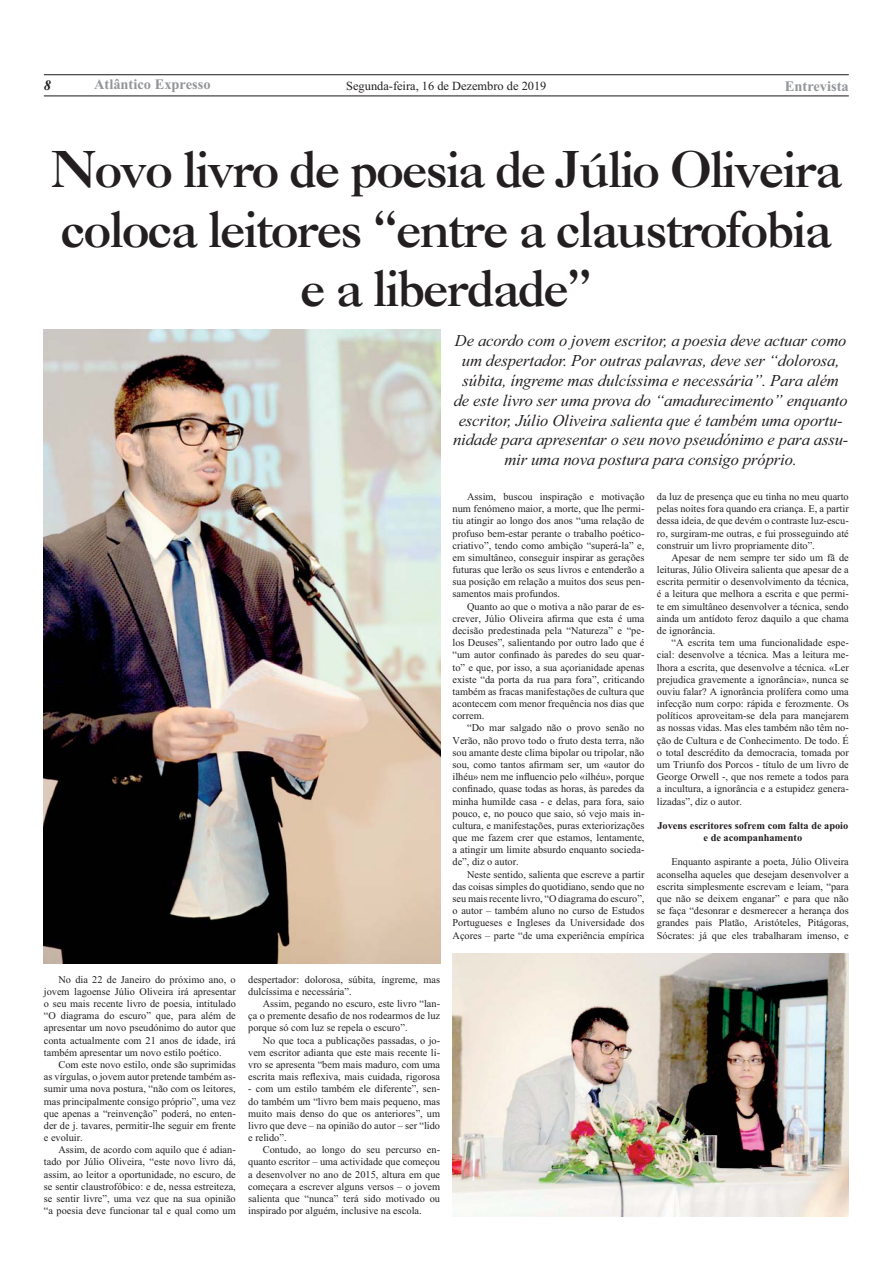
<style>
.page{position:relative;width:893px;height:1263px;background:#fff}
.page>*{position:absolute;margin:0;border:0;box-sizing:border-box;transform-origin:0 0}
.t1{font:700 49.5px/59.4px "Caslon BT";letter-spacing:-.03em;color:#231f20;text-align:center}
.t2{font:italic 16.5px/19.8px "Times New Roman";letter-spacing:-.005em;color:#231f20;text-align:center}
.t3{font:700 14.4px "Times New Roman";color:#939598}
.t4{font:italic 700 14.4px "Times New Roman";color:#231f20}
.t5{font:12.45px "Times New Roman";color:#231f20}
.t6{font:10.35px/12.1px "Times New Roman";color:#231f20;text-align:justify}
.t7{font:700 10.35px/12.1px "Times New Roman";color:#231f20;text-align:center}
</style>
<div class="page">
<hr style="left:44px;top:74px;width:805px;height:1px;background:#231f20">
<hr style="left:44px;top:95px;width:805px;height:1px;background:#231f20">
<img style="left:44px;top:330px;width:396px;height:634px">
<img style="left:452px;top:954px;width:397px;height:263px">
<h3 class="t4" style="left:44px;top:81px;width:9px">8</h3>
<h3 class="t3" style="left:94px;top:79px;width:118px">Atlântico Expresso</h3>
<p class="t5" style="left:346px;top:81px;width:202px">Segunda-feira, 16 de Dezembro de 2019</p>
<h3 class="t3" style="left:785px;top:81px;width:65px">Entrevista</h3>
<h1 class="t1" style="left:51px;top:143px;width:793px">Novo livro de poesia de Júlio Oliveira coloca leitores “entre a claustrofobia e a liberdade”</h1>
<p class="t2" style="left:453px;top:332px;width:397px">De acordo com o jovem escritor, a poesia deve actuar como um despertador. Por outras palavras, deve ser “dolorosa, súbita, íngreme mas dulcíssima e necessária”. Para além de este livro ser uma prova do “amadurecimento” enquanto escritor, Júlio Oliveira salienta que é também uma oportu&shy;nidade para apresentar o seu novo pseudónimo e para assu&shy;mir uma nova postura para consigo próprio.</p>
<p class="t6" style="left:452px;top:491px;width:193px;text-indent:15px">Assim, buscou inspiração e motivação num fenómeno maior, a morte, que lhe permi&shy;tiu atingir ao longo dos anos “uma relação de profuso bem-estar perante o trabalho poético&shy;criativo”, tendo como ambição “superá-la” e, em simultâneo, conseguir inspirar as gerações futuras que lerão os seus livros e entenderão a sua posição em relação a muitos dos seus pen&shy;samentos mais profundos.</p>
<p class="t6" style="left:452px;top:601px;width:193px;text-indent:15px">Quanto ao que o motiva a não parar de es&shy;crever, Júlio Oliveira afirma que esta é uma decisão predestinada pela “Natureza” e “pe&shy;los Deuses”, salientando por outro lado que é “um autor confinado às paredes do seu quar&shy;to” e que, por isso, a sua açorianidade apenas existe “da porta da rua para fora”, criticando também as fracas manifestações de cultura que acontecem com menor frequência nos dias que correm.</p>
<p class="t6" style="left:452px;top:723px;width:193px;text-indent:15px">“Do mar salgado não o provo senão no Verão, não provo todo o fruto desta terra, não sou amante deste clima bipolar ou tripolar, não sou, como tantos afirmam ser, um «autor do ilhéu» nem me influencio pelo «ilhéu», porque confinado, quase todas as horas, às paredes da minha humilde casa - e delas, para fora, saio pouco, e, no pouco que saio, só vejo mais in&shy;cultura, e manifestações, puras exteriorizações que me fazem crer que estamos, lentamente, a atingir um limite absurdo enquanto socieda&shy;de”, diz o autor.</p>
<p class="t6" style="left:452px;top:869px;width:193px;text-indent:15px">Neste sentido, salienta que escreve a partir das coisas simples do quotidiano, sendo que no seu mais recente livro, “O diagrama do escuro”, o autor – também aluno no curso de Estudos Portugueses e Ingleses da Universidade dos Açores – parte “de uma experiência empírica</p>
<p class="t6" style="left:657px;top:491px;width:193px">da luz de presença que eu tinha no meu quarto pelas noites fora quando era criança. E, a partir dessa ideia, de que devém o contraste luz-escu&shy;ro, surgiram-me outras, e fui prosseguindo até construir um livro propriamente dito”.</p>
<p class="t6" style="left:657px;top:552px;width:193px;text-indent:15px">Apesar de nem sempre ter sido um fã de leituras, Júlio Oliveira salienta que apesar de a escrita permitir o desenvolvimento da técnica, é a leitura que melhora a escrita e que permi&shy;te em simultâneo desenvolver a técnica, sendo ainda um antídoto feroz daquilo a que chama de ignorância.</p>
<p class="t6" style="left:657px;top:638px;width:193px;text-indent:15px">“A escrita tem uma funcionalidade espe&shy;cial: desenvolve a técnica. Mas a leitura me&shy;lhora a escrita, que desenvolve a técnica. «Ler prejudica gravemente a ignorância», nunca se ouviu falar? A ignorância prolífera como uma infecção num corpo: rápida e ferozmente. Os políticos aproveitam-se dela para manejarem as nossas vidas. Mas eles também não têm no&shy;ção de Cultura e de Conhecimento. De todo. É o total descrédito da democracia, tomada por um Triunfo dos Porcos - título de um livro de George Orwell -, que nos remete a todos para a incultura, a ignorância e a estupidez genera&shy;lizadas”, diz o autor.</p>
<p class="t7" style="left:657px;top:821px;width:192px">Jovens escritores sofrem com falta de apoio e de acompanhamento</p>
<p class="t6" style="left:657px;top:857px;width:193px;text-indent:15px">Enquanto aspirante a poeta, Júlio Oliveira aconselha aqueles que desejam desenvolver a escrita simplesmente escrevam e leiam, “para que não se deixem enganar” e para que não se faça “desonrar e desmerecer a herança dos grandes pais Platão, Aristóteles, Pitágoras, Sócrates: já que eles trabalharam imenso, e</p>
<p class="t6" style="left:44px;top:974px;width:193px;text-indent:15px">No dia 22 de Janeiro do próximo ano, o jovem lagoense Júlio Oliveira irá apresentar o seu mais recente livro de poesia, intitulado “O diagrama do escuro” que, para além de apresentar um novo pseudónimo do autor que conta actualmente com 21 anos de idade, irá também apresentar um novo estilo poético.</p>
<p class="t6" style="left:44px;top:1059px;width:193px;text-indent:15px">Com este novo estilo, onde são suprimidas as vírgulas, o jovem autor pretende também as&shy;sumir uma nova postura, “não com os leitores, mas principalmente consigo próprio”, uma vez que apenas a “reinvenção” poderá, no enten&shy;der de j. tavares, permitir-lhe seguir em frente e evoluir.</p>
<p class="t6" style="left:44px;top:1145px;width:193px;text-indent:15px">Assim, de acordo com aquilo que é adian&shy;tado por Júlio Oliveira, “este novo livro dá, assim, ao leitor a oportunidade, no escuro, de se sentir claustrofóbico: e de, nessa estreiteza, se sentir livre”, uma vez que na sua opinião “a poesia deve funcionar tal e qual como um</p>
<p class="t6" style="left:248px;top:974px;width:193px">despertador: dolorosa, súbita, íngreme, mas dulcíssima e necessária”.</p>
<p class="t6" style="left:248px;top:999px;width:193px;text-indent:15px">Assim, pegando no escuro, este livro “lan&shy;ça o premente desafio de nos rodearmos de luz porque só com luz se repela o escuro”.</p>
<p class="t6" style="left:248px;top:1035px;width:193px;text-indent:15px">No que toca a publicações passadas, o jo&shy;vem escritor adianta que este mais recente li&shy;vro se apresenta “bem mais maduro, com uma escrita mais reflexiva, mais cuidada, rigorosa</p>
<p class="t6" style="left:248px;top:1084px;width:193px">- com um estilo também ele diferente”, sen&shy;do também um “livro bem mais pequeno, mas muito mais denso do que os anteriores”, um livro que deve – na opinião do autor – ser “lido e relido”.</p>
<p class="t6" style="left:248px;top:1145px;width:193px;text-indent:15px">Contudo, ao longo do seu percurso en&shy;quanto escritor – uma actividade que começou a desenvolver no ano de 2015, altura em que começara a escrever alguns versos – o jovem salienta que “nunca” terá sido motivado ou inspirado por alguém, inclusive na escola.</p>
</div>
